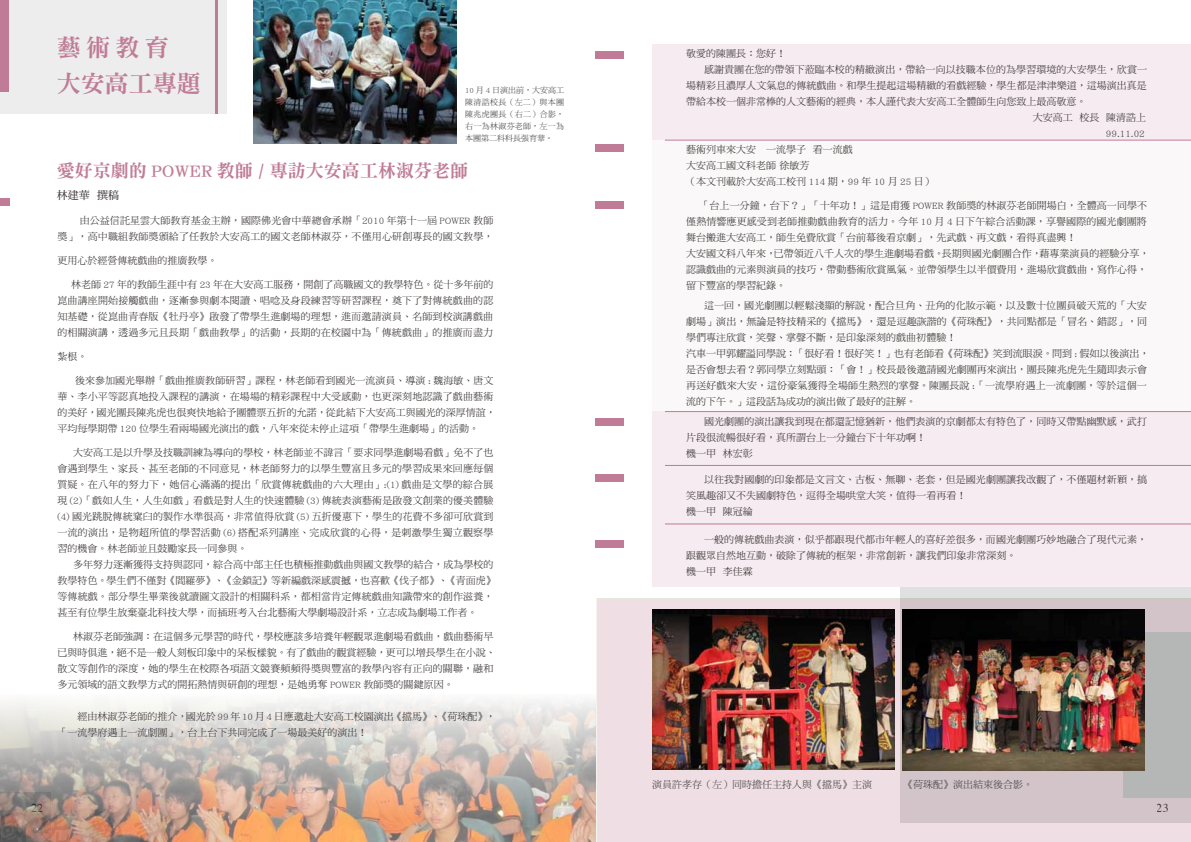
<style>
.page{position:relative;width:1191px;height:842px;background:#fff}
.page>*{position:absolute;margin:0;border:0;box-sizing:border-box;transform-origin:0 0}
.t1{font:24px "DF Ming Std W9";color:#c07c96}
.t2{font:18px "DF Ming Std W9";color:#c07c96}
.t3{font:12px "Times";color:#000}
.t4{font:11px "DF Ming Std W7";color:#413d3c}
.t5{font:10px/16px "DF Ming Std W5";color:#3e3a39}
.t6{font:10px "DF Ming Std W5";color:#4c4948}
.t7{font:8px/12px "DF Ming Std W5";letter-spacing:.04em;color:#4c4948;text-align:justify}
</style>
<div class="page">
<div style="left:652px;top:44px;width:539px;height:97px;background:#f6ebf0"></div>
<div style="left:652px;top:411px;width:539px;height:176px;background:#f6ebf0"></div>
<div style="left:652px;top:140px;width:539px;height:271px;background:#fbf8f9"></div>
<img style="left:0;top:700px;width:595px;height:142px">
<div style="left:597px;top:598px;width:594px;height:244px;background:#efdfe5"></div>
<svg style="left:900px;top:587px;width:291px;height:235px;background:#d3c8cc"></svg>
<div style="left:1123px;top:632px;width:68px;height:166px;background:#b5b6b6"></div>
<img style="left:652px;top:609px;width:242px;height:161px">
<div style="left:0;top:198px;width:10px;height:8px;background:#c07c96"></div>
<div style="left:595px;top:51px;width:29px;height:7px;background:#c07c96"></div>
<div style="left:595px;top:145px;width:29px;height:7px;background:#c07c96"></div>
<div style="left:595px;top:201px;width:29px;height:7px;background:#c07c96"></div>
<div style="left:595px;top:418px;width:29px;height:7px;background:#c07c96"></div>
<div style="left:595px;top:475px;width:29px;height:7px;background:#c07c96"></div>
<div style="left:595px;top:540px;width:29px;height:7px;background:#c07c96"></div>
<img style="left:902px;top:609px;width:242px;height:162px">
<hr style="left:665px;top:465px;width:526px;height:1px;background:#c07c96">
<hr style="left:665px;top:524px;width:526px;height:1px;background:#c07c96">
<hr style="left:665px;top:411px;width:526px;height:1px;background:#c07c96">
<hr style="left:665px;top:140px;width:526px;height:1px;background:#c07c96">
<img style="left:254px;top:0;width:203px;height:144px">
<div style="left:0;top:0;width:227px;height:113px;background:#ededed"></div>
<hr style="left:215px;top:0;width:3px;height:113px;background:#c07c96">
<div style="left:0;top:0;width:9px;height:91px;background:#c07c96"></div>
<h1 class="t1" style="left:57px;top:34px;width:113px">藝術教育</h1>
<h1 class="t1" style="left:57px;top:70px;width:145px">大安高工專題</h1>
<p class="t7" style="left:465px;top:84px;width:101px">10 月 4 日演出前，大安高工陳清誥校長（左二）與本團陳兆虎團長（右二）合影，右一為林淑芬老師，左一為本團第二科科長張育華。</p>
<h2 class="t2" style="left:57px;top:161px;width:413px">愛好京劇的 POWER 教師 / 專訪大安高工林淑芬老師</h2>
<p class="t4" style="left:57px;top:189px;width:64px">林建華 撰稿</p>
<p class="t5" style="left:57px;top:212px;width:437px;text-align:right">由公益信託星雲大師教育基金主辦，國際佛光會中華總會承辦「2010 年第十一屆 POWER 教師<br>獎」，高中職組教師獎頒給了任教於大安高工的國文老師林淑芬，不僅用心研創專長的國文教學，</p>
<p class="t5" style="left:57px;top:252px;width:161px">更用心於經營傳統戲曲的推廣教學。</p>
<p class="t5" style="left:57px;top:276px;width:437px;text-align:justify;text-indent:14px">林老師 27 年的教師生涯中有 23 年在大安高工服務，開創了高職國文的教學特色。從十多年前的崑曲講座開始接觸戲曲，逐漸參與劇本閱讀、唱唸及身段練習等研習課程，奠下了對傳統戲曲的認知基礎，從崑曲青春版《牡丹亭》啟發了帶學生進劇場的理想，進而邀請演員、名師到校演講戲曲的相關演講，透過多元且長期「戲曲教學」的活動，長期的在校園中為「傳統戲曲」的推廣而盡力</p>
<p class="t5" style="left:57px;top:348px;width:31px">紮根。</p>
<p class="t5" style="left:57px;top:372px;width:440px;text-indent:18px">後來參加國光舉辦「戲曲推廣教師研習」課程，林老師看到國光一流演員、導演 : 魏海敏、唐文華、李小平等認真地投入課程的講演，在場場的精彩課程中大受感動，也更深刻地認識了戲曲藝術的美好，國光團長陳兆虎也很爽快地給予團體票五折的允諾，從此結下大安高工與國光的深厚情誼，平均每學期帶 120 位學生看兩場國光演出的戲，八年來從未停止這項「帶學生進劇場」的活動。</p>
<p class="t5" style="left:57px;top:444px;width:437px;text-align:justify;text-indent:16px">大安高工是以升學及技職訓練為導向的學校，林老師並不諱言「要求同學進劇場看戲」免不了也會遇到學生、家長、甚至老師的不同意見，林老師努力的以學生豐富且多元的學習成果來回應每個質疑。在八年的努力下，她信心滿滿的提出「欣賞傳統戲曲的六大理由」:(1) 戲曲是文學的綜合展現 (2)「戲如人生，人生如戲」看戲是對人生的快速體驗 (3) 傳統表演藝術是啟發文創業的優美體驗(4) 國光跳脫傳統窠臼的製作水準很高，非常值得欣賞 (5) 五折優惠下，學生的花費不多卻可欣賞到一流的演出，是物超所值的學習活動 (6) 搭配系列講座、完成欣賞的心得，是刺激學生獨立觀察學習的機會。林老師並且鼓勵家長一同參與。</p>
<p class="t5" style="left:57px;top:556px;width:440px;text-indent:16px">多年努力逐漸獲得支持與認同，綜合高中部主任也積極推動戲曲與國文教學的結合，成為學校的教學特色。學生們不僅對《閻羅夢》、《金鎖記》等新編戲深感震撼，也喜歡《伐子都》、《青面虎》等傳統戲。部分學生畢業後就讀圖文設計的相關科系，都相當肯定傳統戲曲知識帶來的創作滋養，甚至有位學生放棄臺北科技大學，而插班考入台北藝術大學劇場設計系，立志成為劇場工作者。</p>
<p class="t5" style="left:57px;top:628px;width:440px;text-indent:16px">林淑芬老師強調：在這個多元學習的時代，學校應該多培養年輕觀眾進劇場看戲曲，戲曲藝術早已與時俱進，絕不是一般人刻板印象中的呆板樣貌。有了戲曲的觀賞經驗，更可以增長學生在小說、散文等創作的深度，她的學生在校際各項語文競賽頻頻得獎與豐富的教學內容有正向的關聯，融和多元領域的語文教學方式的開拓熱情與研創的理想，是她勇奪 POWER 教師獎的關鍵原因。</p>
<p class="t5" style="left:57px;top:708px;width:440px;text-indent:20px">經由林淑芬老師的推介，國光於 99 年 10 月 4 日應邀赴大安高工校園演出《擋馬》、《荷珠配》，「一流學府遇上一流劇團」，台上台下共同完成了一場最美好的演出！</p>
<p class="t5" style="left:686px;top:45px;width:101px">敬愛的陳團長：您好！</p>
<p class="t5" style="left:704px;top:61px;width:444px">感謝貴團在您的帶領下蒞臨本校的精緻演出，帶給一向以技職本位的為學習環境的大安學生，欣賞一</p>
<p class="t5" style="left:686px;top:77px;width:462px">場精彩且濃厚人文氣息的傳統戲曲。和學生提起這場精緻的看戲經驗，學生都是津津樂道，這場演出真是</p>
<p class="t5" style="left:686px;top:93px;width:402px">帶給本校一個非常棒的人文藝術的經典，本人謹代表大安高工全體師生向您致上最高敬意。</p>
<p class="t5" style="left:1032px;top:109px;width:115px">大安高工 校長 陳清誥上</p>
<p class="t5" style="left:1106px;top:125px;width:40px">99.11.02</p>
<p class="t5" style="left:686px;top:141px;width:168px">藝術列車來大安 一流學子 看一流戲</p>
<p class="t5" style="left:686px;top:157px;width:125px">大安高工國文科老師 徐敏芳</p>
<p class="t5" style="left:686px;top:173px;width:249px">（本文刊載於大安高工校刊 114 期，99 年 10 月 25 日）</p>
<p class="t5" style="left:686px;top:197px;width:465px;text-indent:13px">「台上一分鐘，台下？」「十年功！」這是甫獲 POWER 教師獎的林淑芬老師開場白，全體高一同學不僅熱情響應更感受到老師推動戲曲教育的活力。今年 10 月 4 日下午綜合活動課，享譽國際的國光劇團將舞台搬進大安高工，師生免費欣賞「台前幕後看京劇」，先武戲、再文戲，看得真盡興！<br>大安國文科八年來，已帶領近八千人次的學生進劇場看戲。長期與國光劇團合作，藉專業演員的經驗分享，認識戲曲的元素與演員的技巧，帶動藝術欣賞風氣。並帶領學生以半價費用，進場欣賞戲曲，寫作心得，留下豐富的學習紀錄。</p>
<p class="t5" style="left:686px;top:297px;width:465px;text-indent:18px">這一回，國光劇團以輕鬆淺顯的解說，配合旦角、丑角的化妝示範，以及數十位團員破天荒的「大安劇場」演出，無論是特技精采的《擋馬》，還是逗趣詼諧的《荷珠配》，共同點都是「冒名、錯認」，同學們專注欣賞，笑聲、掌聲不斷，是印象深刻的戲曲初體驗！<br>汽車一甲郭耀謚同學說：「很好看！很好笑！」也有老師看《荷珠配》笑到流眼淚。問到 : 假如以後演出，是否會想去看？郭同學立刻點頭：「會！」校長最後邀請國光劇團再來演出，團長陳兆虎先生隨即表示會再送好戲來大安，這份豪氣獲得全場師生熱烈的掌聲。陳團長說 :「一流學府遇上一流劇團，等於這個一流的下午。」這段話為成功的演出做了最好的註解。</p>
<p class="t5" style="left:686px;top:413px;width:462px;text-indent:18px">國光劇團的演出讓我到現在都還記憶猶新，他們表演的京劇都太有特色了，同時又帶點幽默感，武打片段很流暢很好看，真所謂台上一分鐘台下十年功啊！<br>機一甲 林宏彰</p>
<p class="t5" style="left:686px;top:471px;width:462px;text-indent:18px">以往我對國劇的印象都是文言文、古板、無聊、老套，但是國光劇團讓我改觀了，不僅題材新穎，搞笑風趣卻又不失國劇特色，逗得全場哄堂大笑，值得一看再看！<br>機一甲 陳冠綸</p>
<p class="t5" style="left:686px;top:531px;width:462px;text-indent:18px">一般的傳統戲曲表演，似乎都跟現代都市年輕人的喜好差很多，而國光劇團巧妙地融合了現代元素，跟觀眾自然地互動，破除了傳統的框架，非常創新，讓我們印象非常深刻。<br>機一甲 李佳霖</p>
<p class="t6" style="left:652px;top:779px;width:221px">演員許孝存（左）同時擔任主持人與《擋馬》主演</p>
<p class="t6" style="left:903px;top:779px;width:132px">《荷珠配》演出結束後合影。</p>
<p class="t3" style="left:31px;top:796px;width:13px">22</p>
<p class="t3" style="left:1157px;top:796px;width:13px">23</p>
</div>
